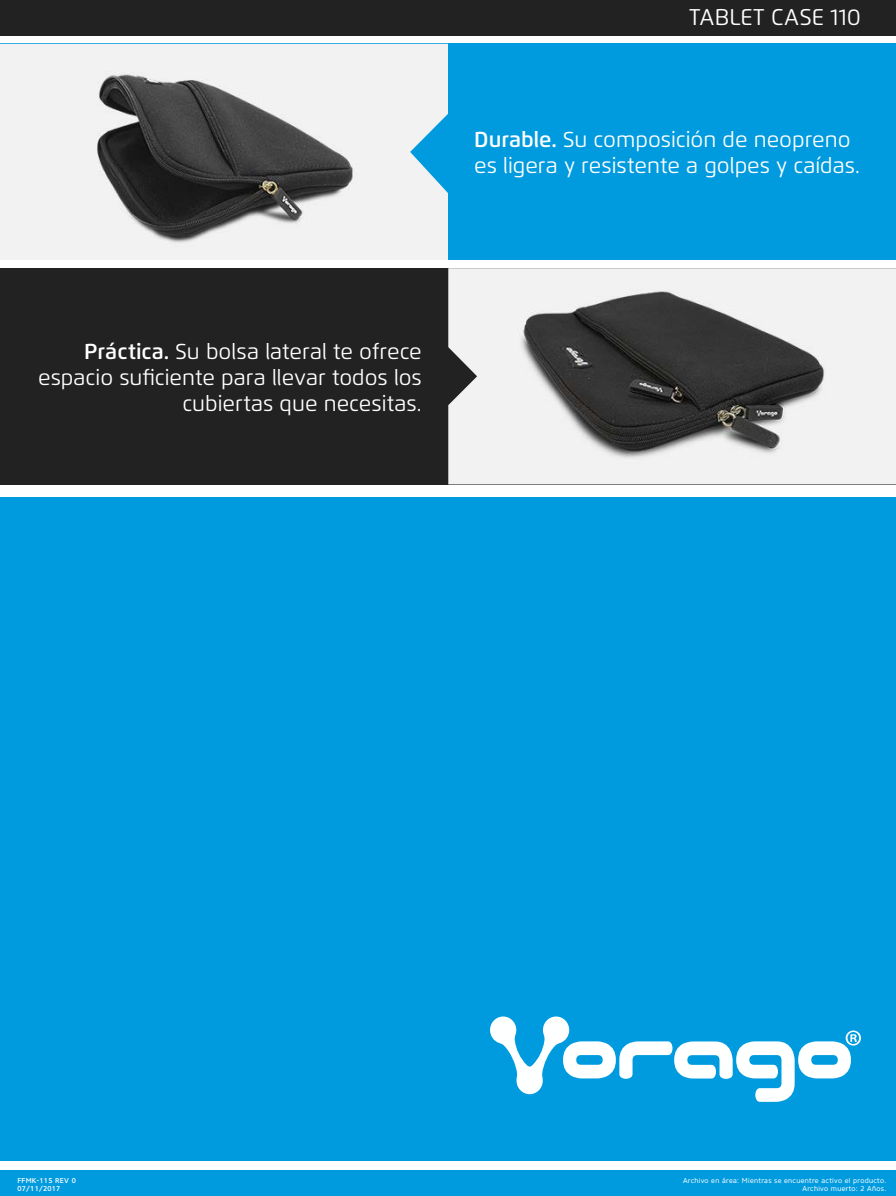
<style>
.page{position:relative;width:896px;height:1196px;background:#fff}
.page>*{position:absolute;margin:0;border:0;box-sizing:border-box;transform-origin:0 0}
.t1{font:22.75px "Flexo";letter-spacing:.005em;color:#fff}
.t2{font:21.61px/25.9px "Flexo";color:#fff}
.t3{font:7px/7.9px "Core Sans N45";letter-spacing:.04em;color:#fff;text-align:right}
.t4{font:500 7px/7.9px "Core Sans N55";letter-spacing:.04em;color:#fff}
.s1{font-weight:600}
</style>
<div class="page">
<div style="left:0;top:268px;width:895px;height:216px;background:#222223"></div>
<div style="left:0;top:44px;width:896px;height:216px;background:#009bde"></div>
<div style="left:0;top:1170px;width:896px;height:25px;background:#009bde"></div>
<img style="left:0;top:44px;width:448px;height:216px">
<img style="left:448px;top:268px;width:448px;height:216px">
<div style="left:0;top:0;width:896px;height:35px;background:#222223"></div>
<div style="left:0;top:497px;width:896px;height:663px;background:#009bde"></div>
<svg style="left:490px;top:1016px;width:371px;height:85px"></svg>
<p class="t1" style="left:689px;top:3px;width:173px">TABLET CASE 110</p>
<p class="t2" style="left:474px;top:127px;width:387px"><span class="s1">Durable.</span> Su composición de neopreno es ligera y resistente a golpes y caídas.</p>
<p class="t2" style="left:38px;top:338px;width:385px;text-align:right"><span class="s1">Práctica.</span> Su bolsa lateral te ofrece espacio suficiente para llevar todos los cubiertas que necesitas.</p>
<p class="t4" style="left:18px;top:1176px;width:60px">FFMK-115 REV 0<br>07/11/2017</p>
<p class="t3" style="left:683px;top:1176px;width:205px">Archivo en área: Mientras se encuentre activo el producto.<br>Archivo muerto: 2 Años.</p>
</div>
